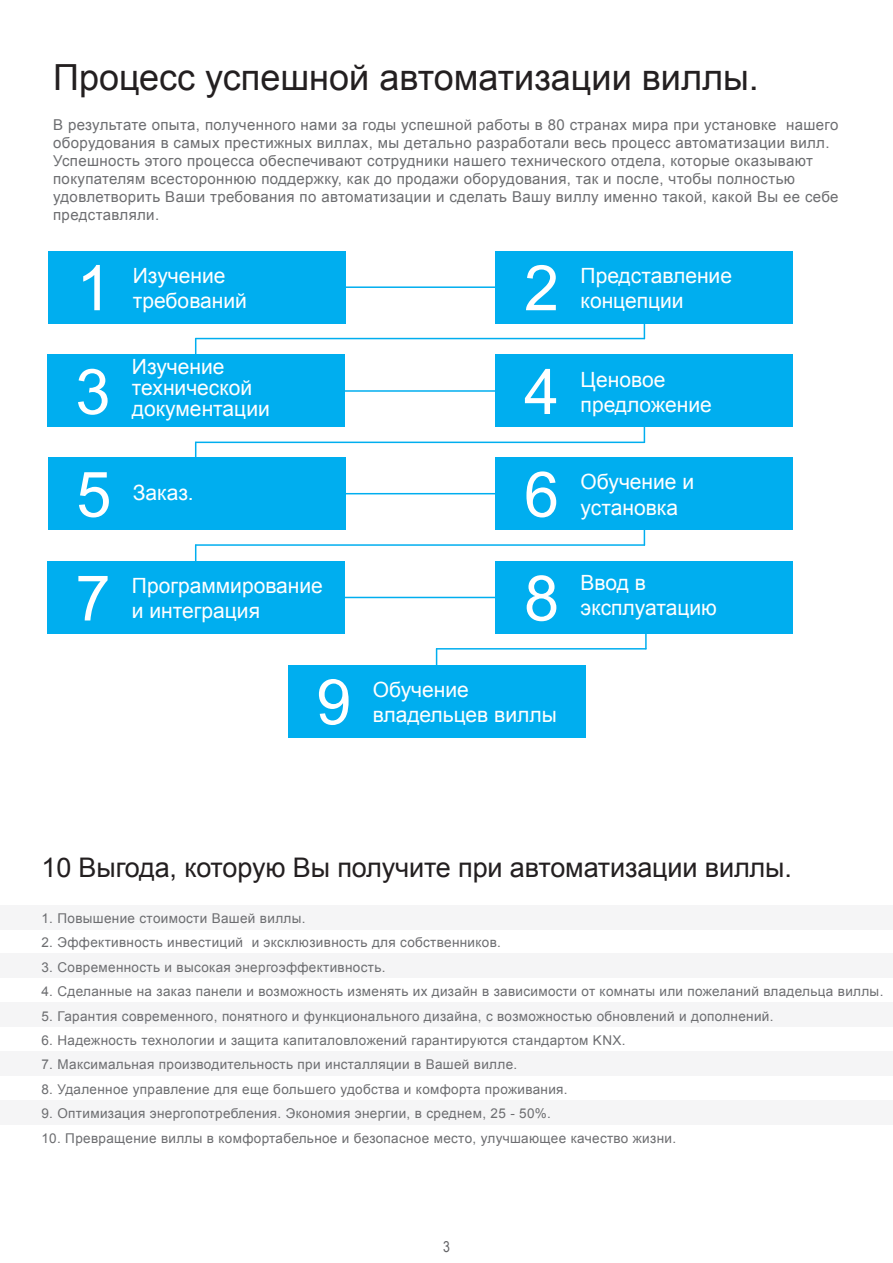
<style>
.page{position:relative;width:893px;height:1263px;background:#fff}
.page>*{position:absolute;margin:0;border:0;box-sizing:border-box;transform-origin:0 0}
.t1{font:63px "Arial";color:#fff}
.t2{font:36px "Arial";color:#231f20}
.t3{font:27px "Arial";letter-spacing:-.005em;color:#231f20}
.t4{font:21px/25.2px "Arial";color:#fff}
.t5{font:15px/18px "Arial";letter-spacing:.025em;color:#6c6d70}
.t6{font:15px "Arial Narrow";color:#636366}
.t7{font:13.5px "Arial";letter-spacing:.025em;color:#6c6d70}
</style>
<div class="page">
<hr style="left:285px;top:286px;width:360px;height:2px;background:#00aeef">
<hr style="left:196px;top:338px;width:448px;height:1px;background:#00aeef">
<hr style="left:644px;top:277px;width:1px;height:62px;background:#00aeef">
<hr style="left:224px;top:493px;width:361px;height:1px;background:#00aeef">
<hr style="left:437px;top:648px;width:209px;height:1px;background:#00aeef">
<hr style="left:645px;top:608px;width:2px;height:41px;background:#00aeef">
<hr style="left:196px;top:442px;width:448px;height:1px;background:#00aeef">
<hr style="left:436px;top:649px;width:1px;height:43px;background:#00aeef">
<hr style="left:195px;top:442px;width:1px;height:71px;background:#00aeef">
<hr style="left:239px;top:390px;width:426px;height:2px;background:#00aeef">
<hr style="left:196px;top:544px;width:448px;height:2px;background:#00aeef">
<hr style="left:195px;top:545px;width:1px;height:45px;background:#00aeef">
<hr style="left:195px;top:339px;width:1px;height:67px;background:#00aeef">
<hr style="left:644px;top:499px;width:1px;height:46px;background:#00aeef">
<hr style="left:644px;top:381px;width:1px;height:61px;background:#00aeef">
<hr style="left:262px;top:597px;width:350px;height:1px;background:#00aeef">
<div style="left:48px;top:251px;width:297px;height:72px;background:#00aeef"></div>
<div style="left:496px;top:355px;width:297px;height:72px;background:#00aeef"></div>
<div style="left:47px;top:561px;width:298px;height:73px;background:#00aeef"></div>
<div style="left:496px;top:251px;width:297px;height:72px;background:#00aeef"></div>
<div style="left:48px;top:458px;width:297px;height:72px;background:#00aeef"></div>
<div style="left:496px;top:561px;width:297px;height:73px;background:#00aeef"></div>
<div style="left:47px;top:355px;width:298px;height:72px;background:#00aeef"></div>
<div style="left:496px;top:458px;width:297px;height:72px;background:#00aeef"></div>
<div style="left:288px;top:665px;width:297px;height:72px;background:#00aeef"></div>
<div style="left:0;top:905px;width:893px;height:24px;background:#f5f5f6"></div>
<div style="left:0;top:953px;width:893px;height:25px;background:#f5f5f6"></div>
<div style="left:0;top:1002px;width:893px;height:25px;background:#f5f5f6"></div>
<div style="left:0;top:1051px;width:893px;height:25px;background:#f5f5f6"></div>
<div style="left:0;top:1100px;width:893px;height:25px;background:#f5f5f6"></div>
<p class="t2" style="left:53px;top:54px;width:707px">Процесс успешной автоматизации виллы.</p>
<p class="t5" style="left:53px;top:115px;width:787px">В результате опыта, полученного нами за годы успешной работы в 80 странах мира при установке нашего оборудования в самых престижных виллах, мы детально разработали весь процесс автоматизации вилл.<br>Успешность этого процесса обеспечивают сотрудники нашего технического отдела, которые оказывают покупателям всестороннюю поддержку, как до продажи оборудования, так и после, чтобы полностью удовлетворить Ваши требования по автоматизации и сделать Вашу виллу именно такой, какой Вы ее себе представляли.</p>
<p class="t1" style="left:76px;top:247px;width:37px">1</p>
<p class="t1" style="left:75px;top:351px;width:37px">3</p>
<p class="t1" style="left:76px;top:453px;width:37px">5</p>
<p class="t4" style="left:133px;top:263px;width:116px">Изучение требований</p>
<p class="t4" style="left:132px;top:357px;width:139px;line-height:21px">Изучение технической документации</p>
<p class="t4" style="left:133px;top:480px;width:62px">Заказ.</p>
<p class="t1" style="left:75px;top:557px;width:37px">7</p>
<p class="t4" style="left:132px;top:573px;width:193px">Программирование и интеграция</p>
<p class="t1" style="left:316px;top:661px;width:37px">9</p>
<p class="t1" style="left:524px;top:247px;width:37px">2</p>
<p class="t1" style="left:524px;top:351px;width:37px">4</p>
<p class="t1" style="left:524px;top:453px;width:37px">6</p>
<p class="t1" style="left:524px;top:557px;width:37px">8</p>
<p class="t4" style="left:373px;top:677px;width:185px">Обучение владельцев виллы</p>
<p class="t4" style="left:581px;top:263px;width:153px">Представление концепции</p>
<p class="t4" style="left:581px;top:367px;width:133px">Ценовое предложение</p>
<p class="t4" style="left:581px;top:470px;width:115px">Обучение и установка</p>
<p class="t4" style="left:581px;top:570px;width:138px">Ввод в эксплуатацию</p>
<p class="t3" style="left:41px;top:849px;width:752px">10 Выгода, которую Вы получите при автоматизации виллы.</p>
<p class="t7" style="left:41px;top:909px;width:266px">1. Повышение стоимости Вашей виллы.</p>
<p class="t7" style="left:41px;top:934px;width:461px">2. Эффективность инвестиций и эксклюзивность для собственников.</p>
<p class="t7" style="left:41px;top:958px;width:345px">3. Современность и высокая энергоэффективность.</p>
<p class="t7" style="left:41px;top:982px;width:843px">4. Сделанные на заказ панели и возможность изменять их дизайн в зависимости от комнаты или пожеланий владельца виллы.</p>
<p class="t7" style="left:41px;top:1007px;width:734px">5. Гарантия современного, понятного и функционального дизайна, с возможностью обновлений и дополнений.</p>
<p class="t7" style="left:41px;top:1031px;width:586px">6. Надежность технологии и защита капиталовложений гарантируются стандартом KNX.</p>
<p class="t7" style="left:41px;top:1056px;width:477px">7. Максимальная производительность при инсталляции в Вашей вилле.</p>
<p class="t7" style="left:41px;top:1080px;width:528px">8. Удаленное управление для еще большего удобства и комфорта проживания.</p>
<p class="t7" style="left:41px;top:1105px;width:511px">9. Оптимизация энергопотребления. Экономия энергии, в среднем, 25 - 50%.</p>
<p class="t7" style="left:41px;top:1129px;width:636px">10. Превращение виллы в комфортабельное и безопасное место, улучшающее качество жизни.</p>
<p class="t6" style="left:443px;top:1238px;width:8px">3</p>
</div>
